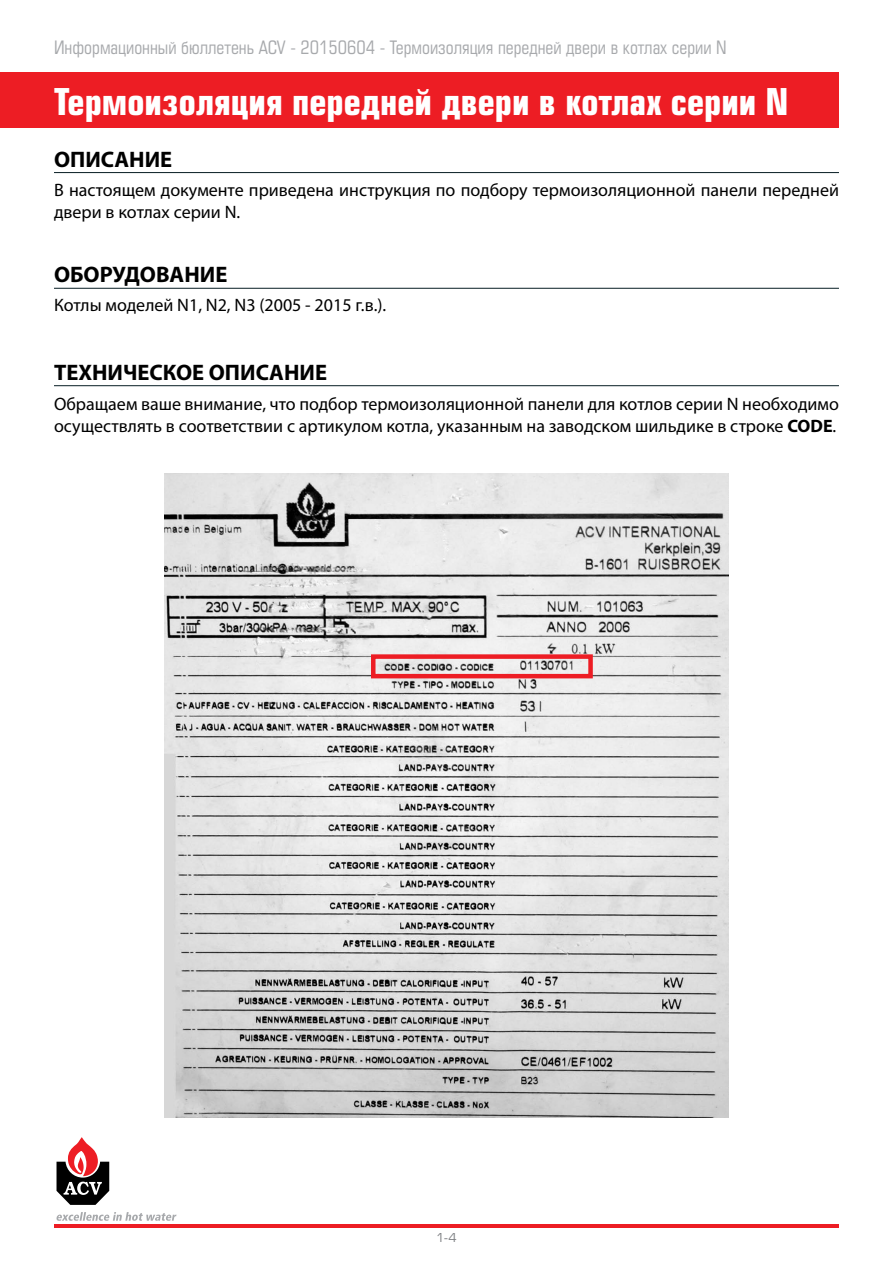
<style>
.page{position:relative;width:893px;height:1263px;background:#fff}
.page>*{position:absolute;margin:0;border:0;box-sizing:border-box;transform-origin:0 0}
.t1{font:700 36px "Europe Condensed C";color:#fff}
.t2{font:700 22.5px "Myriad Pro";color:#000}
.t3{font:18px/21.6px "Myriad Pro";color:#000}
.t4{font:18px "Europe Condensed C";color:#a7a9ac}
.t5{font:12px "Eurostile LT Std";color:#808285}
.s1{font-weight:700}
</style>
<div class="page">
<div style="left:0;top:72px;width:839px;height:56px;background:#ed1d24"></div>
<svg style="left:56px;top:1137px;width:120px;height:84px"></svg>
<hr style="left:54px;top:1225px;width:785px;height:3px;background:#ed1d24">
<hr style="left:54px;top:172px;width:785px;height:1px;background:#071d23">
<hr style="left:54px;top:288px;width:785px;height:1px;background:#071d23">
<hr style="left:54px;top:385px;width:785px;height:1px;background:#071d23">
<img style="left:165px;top:474px;width:563px;height:643px">
<div style="left:371px;top:654px;width:222px;height:24px;border:4px solid #ed1d24"></div>
<p class="t4" style="left:54px;top:36px;width:674px">Информационный бюллетень ACV - 20150604 - Термоизоляция передней двери в котлах серии N</p>
<h1 class="t1" style="left:54px;top:77px;width:736px">Термоизоляция передней двери в котлах серии N</h1>
<p class="t2" style="left:54px;top:145px;width:120px">ОПИСАНИЕ</p>
<p class="t3" style="left:54px;top:179px;width:786px">В настоящем документе приведена инструкция по подбору термоизоляционной панели передней двери в котлах серии N.</p>
<p class="t2" style="left:54px;top:260px;width:175px">ОБОРУДОВАНИЕ</p>
<p class="t3" style="left:54px;top:294px;width:334px">Котлы моделей N1, N2, N3 (2005 - 2015 г.в.).</p>
<p class="t2" style="left:54px;top:358px;width:275px">ТЕХНИЧЕСКОЕ ОПИСАНИЕ</p>
<p class="t3" style="left:54px;top:393px;width:786px">Обращаем ваше внимание, что подбор термоизоляционной панели для котлов серии N необходимо осуществлять в соответствии с артикулом котла, указанным на заводском шильдике в строке <span class="s1">CODE</span>.</p>
<p class="t5" style="left:436px;top:1230px;width:22px">1-4</p>
</div>
